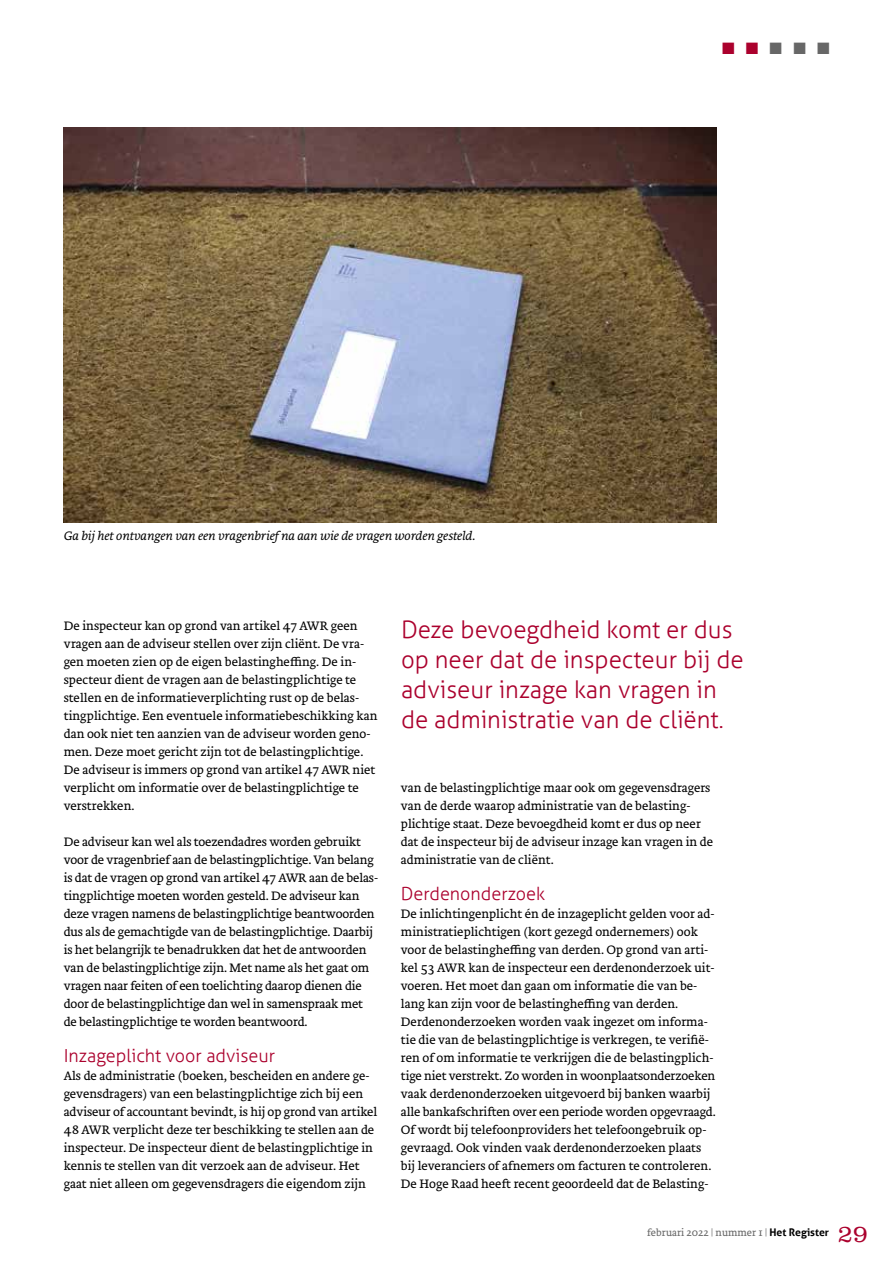
<style>
.page{position:relative;width:893px;height:1263px;background:#fff}
.page>*{position:absolute;margin:0;border:0;box-sizing:border-box;transform-origin:0 0}
.t1{font:300 24.75px "Clarendon LT Std";color:#ab012d}
.t2{font:300 24px/30px "Aller";color:#ab012d}
.t3{font:300 18px "Aller";color:#ab012d}
.t4{font:16.5px "Zapf Dingbats";color:#ab012d}
.t5{font:300 12.75px/18px "Brioni Text Std";color:#000}
.t6{font:italic 300 12.75px "Brioni Text Std";color:#000}
.t7{font:300 10.5px "Brioni Text Std";color:#676767}
.s1{color:#676767}
.s2{font-family:"Aller";font-weight:700;color:#000}
</style>
<div class="page">
<img style="left:64px;top:128px;width:653px;height:394px">
<p class="t6" style="left:64px;top:527px;width:413px">Ga bij het ontvangen van een vragenbrief na aan wie de vragen worden gesteld.</p>
<p class="t4" style="left:722px;top:40px;width:109px">■■<span class="s1">■■■</span></p>
<p class="t5" style="left:64px;top:617px;width:315px">De inspecteur kan op grond van artikel 47 AWR geen vragen aan de adviseur stellen over zijn cliënt. De vra&shy;gen moeten zien op de eigen belastingheffing. De in&shy;specteur dient de vragen aan de belastingplichtige te stellen en de informatieverplichting rust op de belas&shy;tingplichtige. Een eventuele informatiebeschikking kan dan ook niet ten aanzien van de adviseur worden geno&shy;men. Deze moet gericht zijn tot de belastingplichtige.<br>De adviseur is immers op grond van artikel 47 AWR niet verplicht om informatie over de belastingplichtige te verstrekken.</p>
<p class="t5" style="left:64px;top:833px;width:316px">De adviseur kan wel als toezendadres worden gebruikt voor de vragenbrief aan de belastingplichtige. Van belang is dat de vragen op grond van artikel 47 AWR aan de belas&shy;tingplichtige moeten worden gesteld. De adviseur kan deze vragen namens de belastingplichtige beantwoorden dus als de gemachtigde van de belastingplichtige. Daarbij is het belangrijk te benadrukken dat het de antwoorden van de belastingplichtige zijn. Met name als het gaat om vragen naar feiten of een toelichting daarop dienen die door de belastingplichtige dan wel in samenspraak met de belastingplichtige te worden beantwoord.</p>
<h3 class="t3" style="left:64px;top:1045px;width:213px">Inzageplicht voor adviseur</h3>
<p class="t5" style="left:64px;top:1067px;width:315px">Als de administratie (boeken, bescheiden en andere ge&shy;gevensdragers) van een belastingplichtige zich bij een adviseur of accountant bevindt, is hij op grond van artikel 48 AWR verplicht deze ter beschikking te stellen aan de inspecteur. De inspecteur dient de belastingplichtige in kennis te stellen van dit verzoek aan de adviseur. Het gaat niet alleen om gegevensdragers die eigendom zijn</p>
<h2 class="t2" style="left:401px;top:615px;width:344px">Deze bevoegdheid komt er dus op neer dat de inspecteur bij de adviseur inzage kan vragen in de administratie van de cliënt.</h2>
<p class="t5" style="left:401px;top:779px;width:314px">van de belastingplichtige maar ook om gegevensdragers van de derde waarop administratie van de belasting&shy;plichtige staat. Deze bevoegdheid komt er dus op neer dat de inspecteur bij de adviseur inzage kan vragen in de administratie van de cliënt.</p>
<h3 class="t3" style="left:401px;top:883px;width:146px">Derdenonderzoek</h3>
<p class="t5" style="left:401px;top:905px;width:316px">De inlichtingenplicht én de inzageplicht gelden voor ad&shy;ministratieplichtigen (kort gezegd ondernemers) ook voor de belastingheffing van derden. Op grond van arti&shy;kel 53 AWR kan de inspecteur een derdenonderzoek uit&shy;voeren. Het moet dan gaan om informatie die van be&shy;lang kan zijn voor de belastingheffing van derden.<br>Derdenonderzoeken worden vaak ingezet om informa&shy;tie die van de belastingplichtige is verkregen, te verifië&shy;ren of om informatie te verkrijgen die de belastingplich&shy;tige niet verstrekt. Zo worden in woonplaatsonderzoeken vaak derdenonderzoeken uitgevoerd bij banken waarbij alle bankafschriften over een periode worden opgevraagd.<br>Of wordt bij telefoonproviders het telefoongebruik op&shy;gevraagd. Ook vinden vaak derdenonderzoeken plaats bij leveranciers of afnemers om facturen te controleren.<br>De Hoge Raad heeft recent geoordeeld dat de Belasting-</p>
<p class="t7" style="left:647px;top:1225px;width:184px">februari 2022 | nummer 1 | <span class="s2">Het Register</span></p>
<h1 class="t1" style="left:838px;top:1219px;width:32px">29</h1>
</div>
